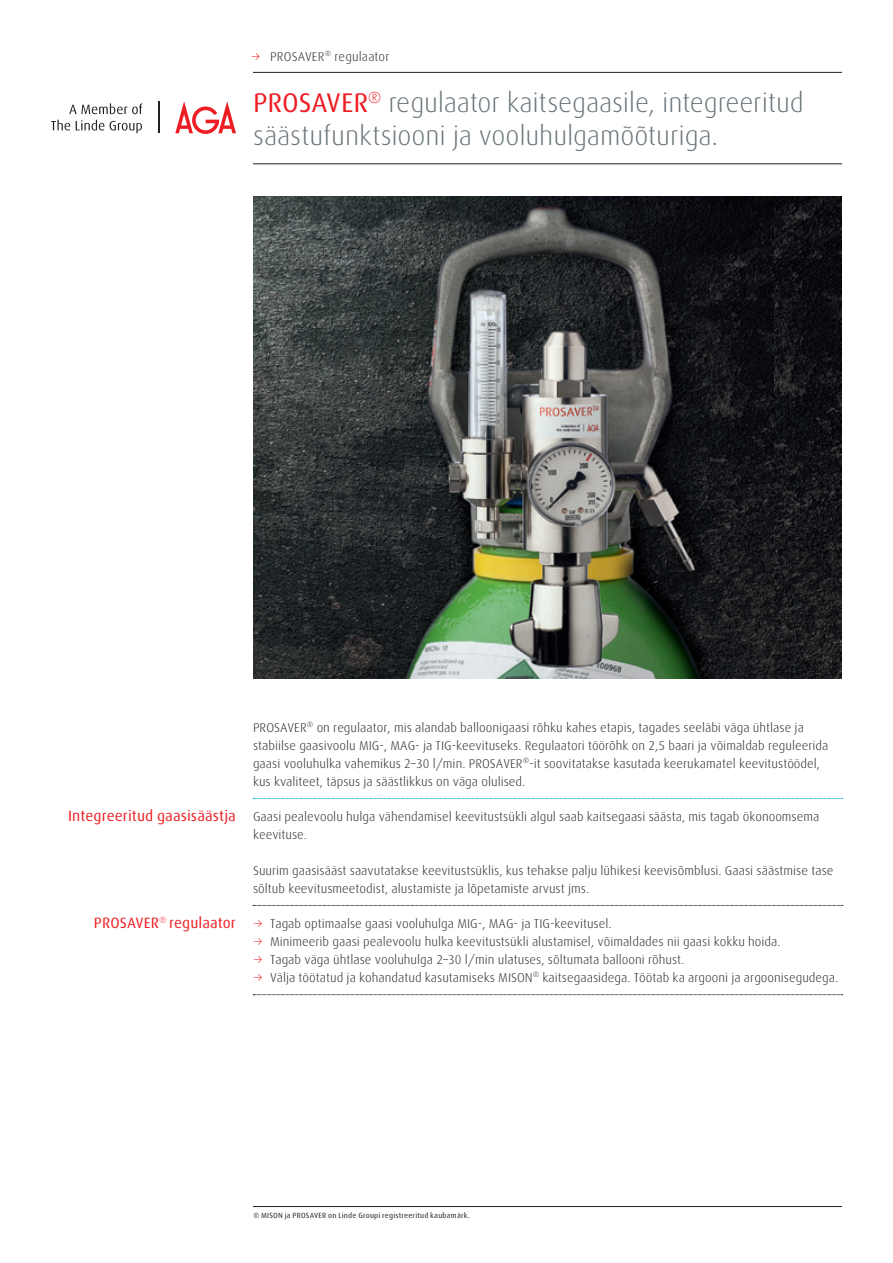
<style>
.page{position:relative;width:893px;height:1263px;background:#fff}
.page>*{position:absolute;margin:0;border:0;box-sizing:border-box;transform-origin:0 0}
.Headline__communicat{font:300 27px/32.4px "Linde Dax OT";letter-spacing:-.01em;color:#687379}
.Subtitle__10_pt_-_Re{font:15px "Linde Dax OT";color:#ee1d23}
.Copy_text{font:300 12.75px/17.9px "Linde Dax OT";color:#231f20}
.Copy_text_Red_Arrow{font:300 12.75px "Linde Dax OT";color:#231f20}
.RB_Datasheet_Author{font:300 12.75px "Linde Dax OT";letter-spacing:.01em;color:#231f20}
.I_light_Footer{font:7.5px "Linde Dax OT";letter-spacing:.025em;color:#231f20}
.s1{color:#ee1d23}
.s2{font-weight:400;color:#ee1d23}
</style>
<div class="page">
<hr style="left:253px;top:72px;width:589px;height:1px;background:#231f20">
<hr style="left:253px;top:163px;width:589px;height:1px;background:#231f20">
<svg style="left:253px;top:798px;width:590px;height:1px"></svg>
<svg style="left:253px;top:905px;width:590px;height:1px"></svg>
<svg style="left:253px;top:994px;width:590px;height:1px"></svg>
<hr style="left:158px;top:101px;width:1px;height:32px;background:#231f20">
<svg style="left:175px;top:101px;width:61px;height:33px"></svg>
<svg style="left:69px;top:103px;width:73px;height:11px"></svg>
<svg style="left:51px;top:120px;width:19px;height:10px"></svg>
<svg style="left:76px;top:120px;width:66px;height:13px"></svg>
<hr style="left:253px;top:1206px;width:589px;height:1px;background:#231f20">
<img style="left:774px;top:196px;width:68px;height:482px">
<img style="left:253px;top:196px;width:521px;height:482px">
<p class="RB_Datasheet_Author" style="left:251px;top:48px;width:140px"><span class="s1">→</span> PROSAVER<sup>®</sup> regulaator</p>
<p class="Headline__communicat" style="left:253px;top:86px;width:552px"><span class="s2">PROSAVER</span><sup>®</sup> regulaator kaitsegaasile, integreeritud säästufunktsiooni ja vooluhulgamõõturiga.</p>
<p class="Subtitle__10_pt_-_Re" style="left:68px;top:806px;width:169px">Integreeritud gaasisäästja</p>
<p class="Subtitle__10_pt_-_Re" style="left:94px;top:913px;width:144px">PROSAVER<sup>®</sup> regulaator</p>
<p class="Copy_text" style="left:253px;top:718px;width:577px">PROSAVER<sup>®</sup> on regulaator, mis alandab balloonigaasi rõhku kahes etapis, tagades seeläbi väga ühtlase ja stabiilse gaasivoolu MIG-, MAG- ja TIG-keevituseks. Regulaatori töörõhk on 2,5 baari ja võimaldab reguleerida gaasi vooluhulka vahemikus 2–30 l/min. PROSAVER<sup>®</sup>-it soovitatakse kasutada keerukamatel keevitustöödel, kus kvaliteet, täpsus ja säästlikkus on väga olulised.</p>
<p class="Copy_text" style="left:253px;top:807px;width:568px">Gaasi pealevoolu hulga vähendamisel keevitustsükli algul saab kaitsegaasi säästa, mis tagab ökonoomsema keevituse.</p>
<p class="Copy_text" style="left:253px;top:861px;width:582px">Suurim gaasisääst saavutatakse keevitustsüklis, kus tehakse palju lühikesi keevisõmblusi. Gaasi säästmise tase sõltub keevitusmeetodist, alustamiste ja lõpetamiste arvust jms.</p>
<p class="Copy_text_Red_Arrow" style="left:253px;top:916px;width:360px"><span class="s1">→</span> Tagab optimaalse gaasi vooluhulga MIG-, MAG- ja TIG-keevitusel.</p>
<p class="Copy_text_Red_Arrow" style="left:253px;top:933px;width:529px"><span class="s1">→</span> Minimeerib gaasi pealevoolu hulka keevitustsükli alustamisel, võimaldades nii gaasi kokku hoida.</p>
<p class="Copy_text_Red_Arrow" style="left:253px;top:951px;width:433px"><span class="s1">→</span> Tagab väga ühtlase vooluhulga 2–30 l/min ulatuses, sõltumata ballooni rõhust.</p>
<p class="Copy_text_Red_Arrow" style="left:253px;top:969px;width:587px"><span class="s1">→</span> Välja töötatud ja kohandatud kasutamiseks MISON<sup>®</sup> kaitsegaasidega. Töötab ka argooni ja argoonisegudega.</p>
<p class="I_light_Footer" style="left:253px;top:1210px;width:218px">® MISON ja PROSAVER on Linde Groupi registreeritud kaubamärk.</p>
</div>
